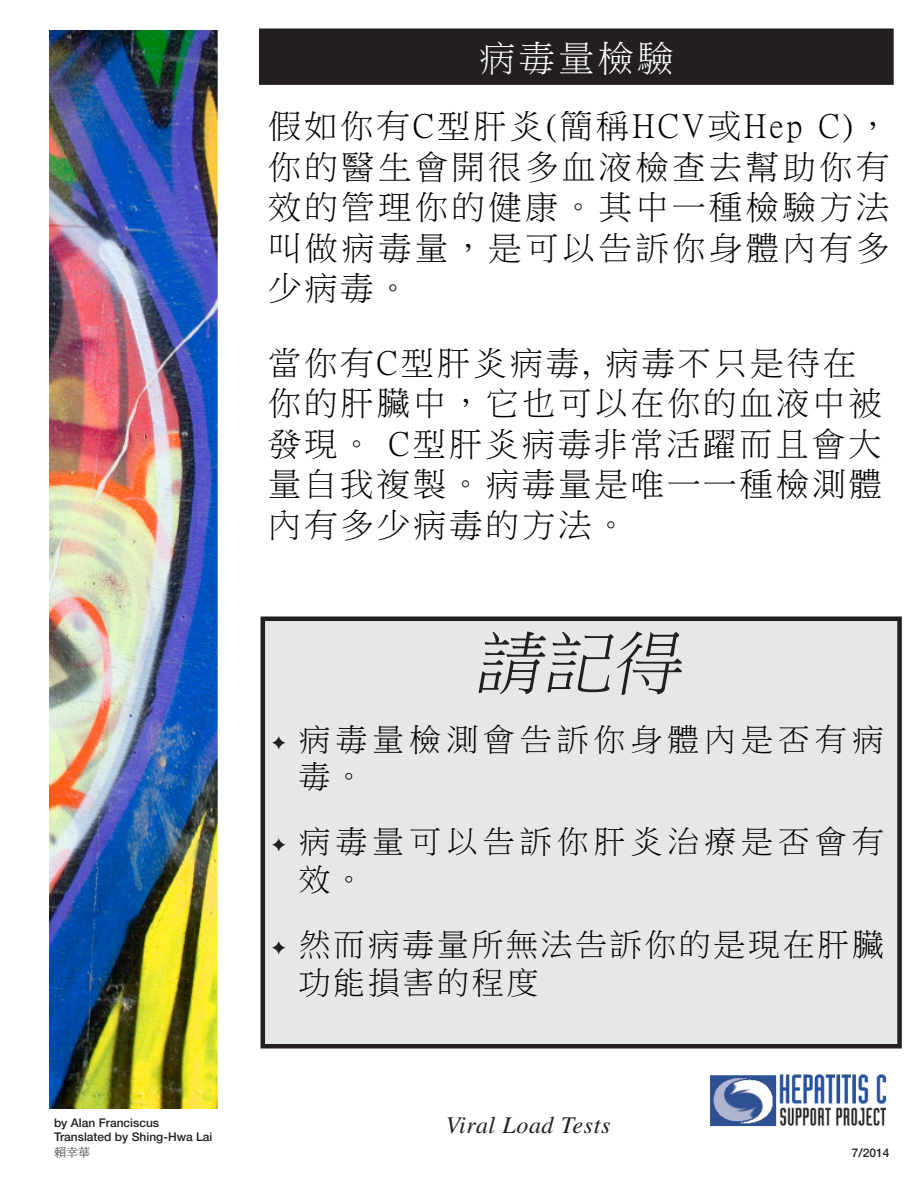
<style>
.page{position:relative;width:918px;height:1188px;background:#fff}
.page>*{position:absolute;margin:0;border:0;box-sizing:border-box;transform-origin:0 0}
.t1{font:italic 69px "P Ming Li U";color:#231f20}
.t2{font:36px "P Ming Li U";letter-spacing:.1em;color:#fff}
.t3{font:33px/40.5px "P Ming Li U";letter-spacing:.1em;color:#000;text-align:justify}
.t4{font:31.5px/37.8px "P Ming Li U";letter-spacing:.17em;color:#000}
.t5{font:31.5px/37.8px "P Ming Li U";letter-spacing:.1em;color:#000}
.t6{font:italic 24px "Times";letter-spacing:.025em;color:#231f20}
.t7{font:500 12px/14.4px "Helvetica Neue";color:#231f20}
.s1{font-family:"P Ming Li U";font-weight:400}
.s2{color:#231f20}
</style>
<div class="page">
<img style="left:50px;top:30px;width:715px;height:1078px">
<div style="left:263px;top:619px;width:637px;height:427px;background:#e6e7e9"></div>
<div style="left:261px;top:616px;width:641px;height:432px;border:4px solid #231f20"></div>
<div style="left:260px;top:29px;width:633px;height:55px;background:#231f20"></div>
<div style="left:259px;top:28px;width:635px;height:57px;border:2px solid #231f20"></div>
<img style="left:705px;top:1071px;width:182px;height:56px">
<p class="t7" style="left:54px;top:1115px;width:107px">by Alan Franciscus</p>
<p class="t7" style="left:54px;top:1130px;width:160px">Translated by Shing-Hwa Lai<span class="s1">賴幸華</span></p>
<p class="t2" style="left:479px;top:40px;width:196px">病毒量檢驗</p>
<p class="t3" style="left:268px;top:106px;width:623px">假如你有C型肝炎(簡稱HCV或Hep C)，你的醫生會開很多血液檢查去幫助你有效的管理你的健康。其中一種檢驗方法叫做病毒量，是可以告訴你身體內有多少病毒。</p>
<p class="t3" style="left:268px;top:343px;width:615px;text-align:left">當你有C型肝炎病毒, 病毒不只是待在你的肝臟中，它也可以在你的血液中被發現。 C型肝炎病毒非常活躍而且會大量自我複製。病毒量是唯一一種檢測體內有多少病毒的方法。</p>
<p class="t1" style="left:474px;top:629px;width:221px">請記得</p>
<p class="t4" style="left:299px;top:720px;width:586px;text-indent:-27px"><span class="s2">✦</span> 病毒量檢測會告訴你身體內是否有病毒。</p>
<p class="t4" style="left:299px;top:823px;width:586px;text-indent:-27px"><span class="s2">✦</span> 病毒量可以告訴你肝炎治療是否會有效。</p>
<p class="t5" style="left:299px;top:925px;width:586px;text-indent:-27px"><span class="s2">✦</span> 然而病毒量所無法告訴你的是現在肝臟功能損害的程度</p>
<p class="t6" style="left:446px;top:1112px;width:166px">Viral Load Tests</p>
<p class="t7" style="left:852px;top:1145px;width:39px">7/2014</p>
</div>
